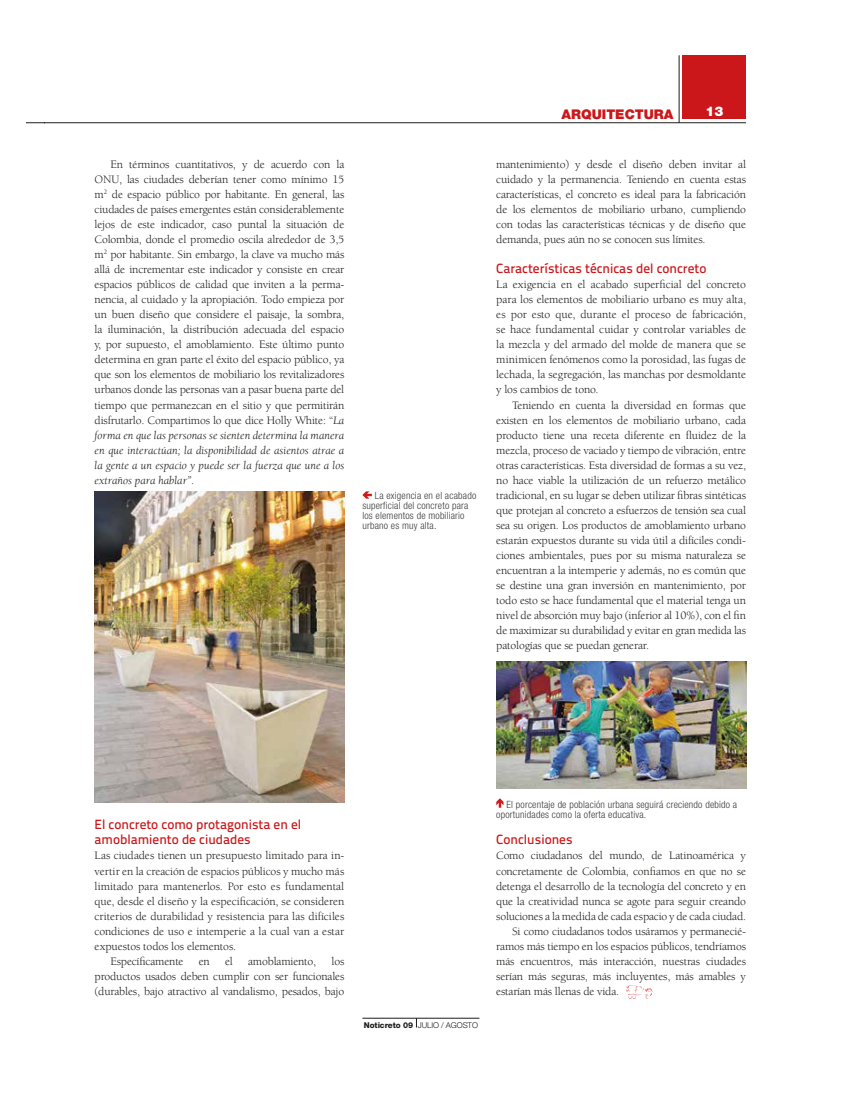
<style>
.page{position:relative;width:847px;height:1098px;background:#fff}
.page>*{position:absolute;margin:0;border:0;box-sizing:border-box;transform-origin:0 0}
.t1{font:500 13.38px/15px "Titillium Text 22 L";color:#cb171a}
.t2{font:900 13.38px "Helvetica Neue LT Pro";color:#cb171a}
.t3{font:900 13.38px "Helvetica Neue LT Pro";color:#fff}
.t4{font:11.75px/15px "Berkeley Std";letter-spacing:-.015em;color:#1d1d1b;text-align:justify}
.t5{font:300 condensed 10px/10px "Helvetica Neue LT Pro";letter-spacing:.02em;color:#3c3c3b}
.t6{font:300 8px "Helvetica Neue LT Std";letter-spacing:-.01em;color:#1d1d1b}
.s1{font-style:italic}
.s2{font-family:"Helvetica Neue LT Pro";font-weight:800}
</style>
<div class="page">
<hr style="left:678px;top:55px;width:1px;height:68px;background:#1d1d1b">
<svg style="left:26px;top:123px;width:18px;height:1px"></svg>
<div style="left:682px;top:55px;width:63px;height:63px;background:#cb171a"></div>
<hr style="left:44px;top:123px;width:701px;height:1px;background:#1d1d1b">
<hr style="left:362px;top:1018px;width:117px;height:1px;background:#1d1d1b">
<svg style="left:626px;top:985px;width:26px;height:14px"></svg>
<svg style="left:362px;top:491px;width:10px;height:8px"></svg>
<svg style="left:496px;top:798px;width:7px;height:10px"></svg>
<img style="left:496px;top:662px;width:249px;height:126px">
<img style="left:95px;top:491px;width:249px;height:311px">
<p class="t4" style="left:95px;top:157px;width:251px;text-indent:16px">En términos cuantitativos, y de acuerdo con la ONU, las ciudades deberían tener como mínimo 15 m<sup>2</sup> de espacio público por habitante. En general, las ciudades de países emergentes están considerablemente lejos de este indicador, caso puntal la situación de Colombia, donde el promedio oscila alrededor de 3,5 m<sup>2</sup> por habitante. Sin embargo, la clave va mucho más allá de incrementar este indicador y consiste en crear espacios públicos de calidad que inviten a la perma&shy;nencia, al cuidado y la apropiación. Todo empieza por un buen diseño que considere el paisaje, la sombra, la iluminación, la distribución adecuada del espacio y, por supuesto, el amoblamiento. Este último punto determina en gran parte el éxito del espacio público, ya que son los elementos de mobiliario los revitalizadores urbanos donde las personas van a pasar buena parte del tiempo que permanezcan en el sitio y que permitirán disfrutarlo. Compartimos lo que dice Holly White: “<span class="s1">La forma en que las personas se sienten determina la manera en que interactúan; la disponibilidad de asientos atrae a la gente a un espacio y puede ser la fuerza que une a los extraños para hablar”</span>.</p>
<p class="t5" style="left:362px;top:490px;width:115px;text-indent:12px">La exigencia en el acabado superficial del concreto para los elementos de mobiliario urbano es muy alta.</p>
<p class="t2" style="left:561px;top:106px;width:113px">ARQUITECTURA</p>
<p class="t3" style="left:705px;top:103px;width:19px">13</p>
<p class="t4" style="left:496px;top:157px;width:251px">mantenimiento) y desde el diseño deben invitar al cuidado y la permanencia. Teniendo en cuenta estas características, el concreto es ideal para la fabricación de los elementos de mobiliario urbano, cumpliendo con todas las características técnicas y de diseño que demanda, pues aún no se conocen sus límites.</p>
<p class="t1" style="left:496px;top:260px;width:211px">Características técnicas del concreto</p>
<p class="t4" style="left:496px;top:277px;width:251px">La exigencia en el acabado superficial del concreto para los elementos de mobiliario urbano es muy alta, es por esto que, durante el proceso de fabricación, se hace fundamental cuidar y controlar variables de la mezcla y del armado del molde de manera que se minimicen fenómenos como la porosidad, las fugas de lechada, la segregación, las manchas por desmoldante y los cambios de tono.</p>
<p class="t4" style="left:496px;top:397px;width:251px;text-indent:16px">Teniendo en cuenta la diversidad en formas que existen en los elementos de mobiliario urbano, cada producto tiene una receta diferente en fluidez de la mezcla, proceso de vaciado y tiempo de vibración, entre otras características. Esta diversidad de formas a su vez, no hace viable la utilización de un refuerzo metálico tradicional, en su lugar se deben utilizar fibras sintéticas que protejan al concreto a esfuerzos de tensión sea cual sea su origen. Los productos de amoblamiento urbano estarán expuestos durante su vida útil a difíciles condi&shy;ciones ambientales, pues por su misma naturaleza se encuentran a la intemperie y además, no es común que se destine una gran inversión en mantenimiento, por todo esto se hace fundamental que el material tenga un nivel de absorción muy bajo (inferior al 10%), con el fin de maximizar su durabilidad y evitar en gran medida las patologías que se puedan generar.</p>
<p class="t1" style="left:95px;top:816px;width:208px">El concreto como protagonista en el amoblamiento de ciudades</p>
<p class="t4" style="left:95px;top:848px;width:251px">Las ciudades tienen un presupuesto limitado para in-</p>
<p class="t4" style="left:95px;top:863px;width:251px">vertir en la creación de espacios públicos y mucho más</p>
<p class="t4" style="left:95px;top:878px;width:251px">limitado para mantenerlos. Por esto es fundamental</p>
<p class="t4" style="left:95px;top:893px;width:251px">que, desde el diseño y la especificación, se consideren</p>
<p class="t4" style="left:95px;top:908px;width:251px">criterios de durabilidad y resistencia para las difíciles</p>
<p class="t4" style="left:95px;top:923px;width:251px">condiciones de uso e intemperie a la cual van a estar</p>
<p class="t4" style="left:95px;top:939px;width:143px">expuestos todos los elementos.</p>
<p class="t4" style="left:110px;top:954px;width:75px">Específicamente</p>
<p class="t4" style="left:199px;top:954px;width:13px">en</p>
<p class="t4" style="left:225px;top:954px;width:9px">el</p>
<p class="t4" style="left:248px;top:954px;width:70px">amoblamiento,</p>
<p class="t4" style="left:95px;top:954px;width:251px;text-indent:237px">los productos usados deben cumplir con ser funcionales (durables, bajo atractivo al vandalismo, pesados, bajo</p>
<p class="t6" style="left:364px;top:1020px;width:115px"><span class="s2">Noticreto 09</span> JULIO / AGOSTO</p>
<p class="t5" style="left:496px;top:799px;width:242px;text-indent:10px">El porcentaje de población urbana seguirá creciendo debido a oportunidades como la oferta educativa.</p>
<p class="t1" style="left:496px;top:831px;width:78px">Conclusiones</p>
<p class="t4" style="left:496px;top:848px;width:251px">Como ciudadanos del mundo, de Latinoamérica y</p>
<p class="t4" style="left:496px;top:863px;width:251px">concretamente de Colombia, confiamos en que no se</p>
<p class="t4" style="left:496px;top:878px;width:251px">detenga el desarrollo de la tecnología del concreto y en</p>
<p class="t4" style="left:496px;top:893px;width:251px">que la creatividad nunca se agote para seguir creando</p>
<p class="t4" style="left:496px;top:908px;width:251px">soluciones a la medida de cada espacio y de cada ciudad.</p>
<p class="t4" style="left:512px;top:923px;width:235px">Si como ciudadanos todos usáramos y permanecié-</p>
<p class="t4" style="left:496px;top:939px;width:251px">ramos más tiempo en los espacios públicos, tendríamos</p>
<p class="t4" style="left:496px;top:954px;width:251px">más encuentros, más interacción, nuestras ciudades</p>
<p class="t4" style="left:496px;top:969px;width:251px">serían más seguras, más incluyentes, más amables y</p>
<p class="t4" style="left:496px;top:984px;width:124px">estarían más llenas de vida.</p>
</div>
